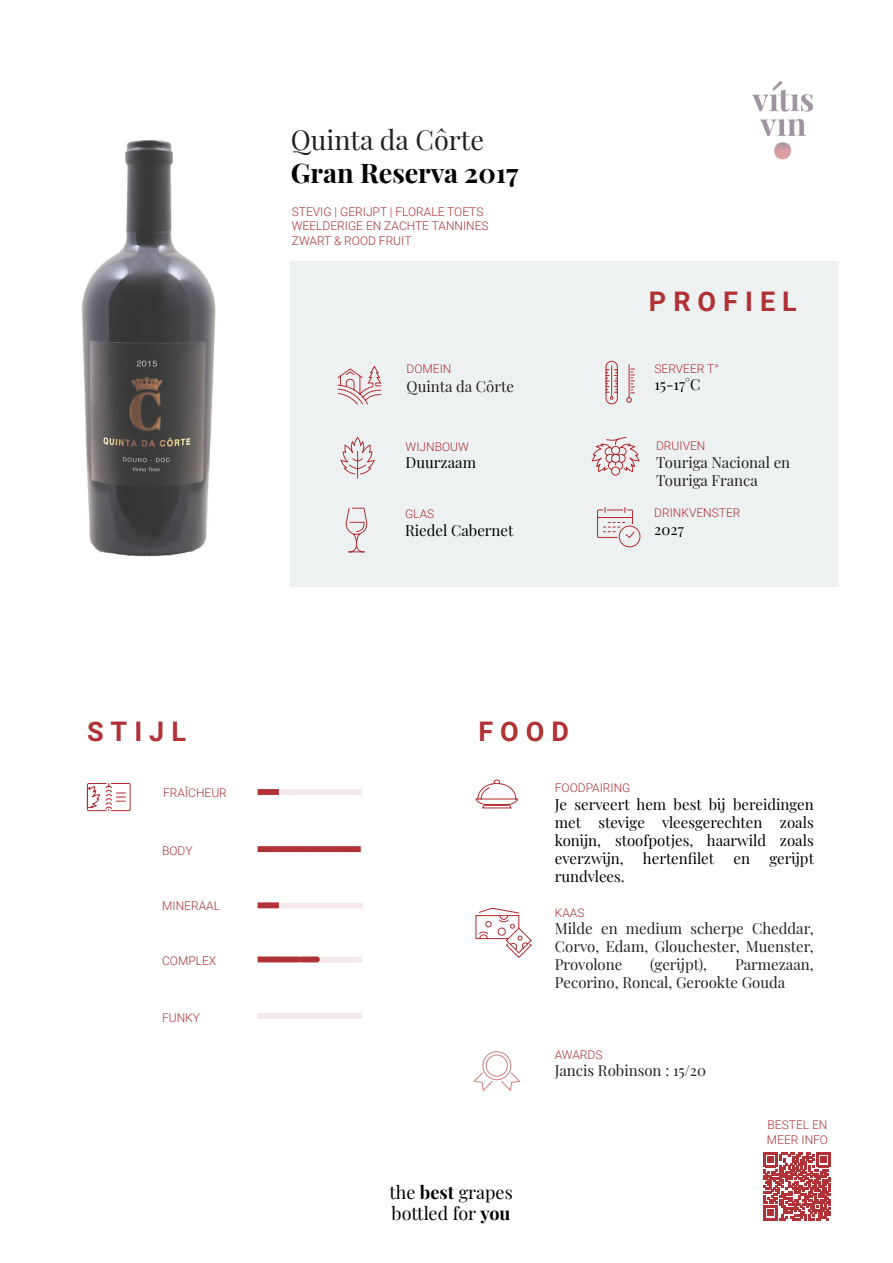
<style>
.page{position:relative;width:893px;height:1263px;background:#fff}
.page>*{position:absolute;margin:0;border:0;box-sizing:border-box;transform-origin:0 0}
.t1{font:700 27px/32.4px "Playfair Display";color:#000001}
.t2{font:700 27px "Roboto";letter-spacing:.26em;color:#b03136}
.t3{font:18px/21.6px "Playfair Display";color:#000001}
.t4{font:15px/18px "Playfair Display";color:#231f20}
.t5{font:15px/18px "Playfair Display";color:#000001;text-align:justify}
.t6{font:300 12px/14.4px "Roboto";color:#b03136}
.s1{font-weight:400;color:#231f20}
.s2{font-weight:700}
</style>
<div class="page">
<img style="left:752px;top:81px;width:61px;height:79px">
<div style="left:290px;top:261px;width:549px;height:325px;background:#edf1f2"></div>
<img style="left:81px;top:140px;width:135px;height:417px">
<svg style="left:337px;top:365px;width:45px;height:40px"></svg>
<svg style="left:340px;top:437px;width:35px;height:42px"></svg>
<svg style="left:591px;top:437px;width:49px;height:39px"></svg>
<svg style="left:605px;top:360px;width:30px;height:45px"></svg>
<svg style="left:345px;top:507px;width:23px;height:46px"></svg>
<svg style="left:597px;top:507px;width:44px;height:41px"></svg>
<div style="left:258px;top:789px;width:104px;height:6px;background:#f6e8e8"></div>
<svg style="left:86px;top:783px;width:45px;height:28px"></svg>
<div style="left:258px;top:903px;width:105px;height:5px;background:#f6e8e8"></div>
<div style="left:258px;top:1013px;width:104px;height:6px;background:#f6e8e8"></div>
<svg style="left:258px;top:957px;width:104px;height:6px"></svg>
<svg style="left:258px;top:789px;width:21px;height:6px"></svg>
<div style="left:258px;top:846px;width:104px;height:6px;background:#f6e8e8"></div>
<svg style="left:258px;top:846px;width:20px;height:6px"></svg>
<svg style="left:278px;top:846px;width:20px;height:6px"></svg>
<svg style="left:298px;top:846px;width:21px;height:6px"></svg>
<svg style="left:319px;top:846px;width:20px;height:6px"></svg>
<svg style="left:339px;top:846px;width:22px;height:6px"></svg>
<svg style="left:258px;top:902px;width:21px;height:6px"></svg>
<svg style="left:258px;top:956px;width:20px;height:6px"></svg>
<svg style="left:278px;top:956px;width:21px;height:6px"></svg>
<div style="left:298px;top:956px;width:22px;height:6px;border:2px solid #b03136;border-radius:2px"></div>
<svg style="left:475px;top:779px;width:44px;height:30px"></svg>
<svg style="left:475px;top:907px;width:57px;height:51px"></svg>
<svg style="left:473px;top:1051px;width:47px;height:40px"></svg>
<svg style="left:763px;top:1153px;width:68px;height:67px"></svg>
<p class="t1" style="left:291px;top:122px;width:229px"><span class="s1">Quinta da Côrte<br></span>Gran Reserva 2017</p>
<p class="t6" style="left:292px;top:204px;width:198px">STEVIG | GERIJPT | FLORALE TOETS<br>WEELDERIGE EN ZACHTE TANNINES<br>ZWART &amp; ROOD FRUIT</p>
<p class="t6" style="left:407px;top:361px;width:46px">DOMEIN</p>
<p class="t2" style="left:649px;top:283px;width:149px">PROFIEL</p>
<p class="t6" style="left:654px;top:361px;width:66px">SERVEER T°</p>
<p class="t4" style="left:407px;top:376px;width:109px">Quinta da Côrte</p>
<p class="t5" style="left:654px;top:375px;width:48px">15-17°C</p>
<p class="t6" style="left:406px;top:439px;width:65px">WIJNBOUW</p>
<p class="t5" style="left:406px;top:452px;width:72px">Duurzaam</p>
<p class="t6" style="left:656px;top:438px;width:51px">DRUIVEN</p>
<p class="t4" style="left:656px;top:452px;width:136px">Touriga Nacional en<br>Touriga Franca</p>
<p class="t6" style="left:405px;top:506px;width:31px">GLAS</p>
<p class="t6" style="left:654px;top:505px;width:88px">DRINKVENSTER</p>
<p class="t5" style="left:405px;top:520px;width:110px">Riedel Cabernet</p>
<p class="t2" style="left:87px;top:713px;width:100px">STIJL</p>
<p class="t2" style="left:478px;top:713px;width:92px">FOOD</p>
<p class="t5" style="left:654px;top:519px;width:31px">2027</p>
<p class="t6" style="left:163px;top:785px;width:65px">FRAÎCHEUR</p>
<p class="t6" style="left:162px;top:842px;width:32px">BODY</p>
<p class="t6" style="left:162px;top:898px;width:59px">MINERAAL</p>
<p class="t6" style="left:162px;top:953px;width:56px">COMPLEX</p>
<p class="t6" style="left:162px;top:1010px;width:39px">FUNKY</p>
<p class="t3" style="left:389px;top:1180px;width:125px">the <span class="s2">best</span> grapes bottled for <span class="s2">you</span></p>
<p class="t6" style="left:555px;top:780px;width:77px">FOODPAIRING</p>
<p class="t5" style="left:555px;top:794px;width:260px">Je serveert hem best bij bereidingen met stevige vleesgerechten zoals konijn, stoofpotjes, haarwild zoals everzwijn,</p>
<p class="t5" style="left:643px;top:848px;width:73px">hertenfilet</p>
<p class="t5" style="left:733px;top:848px;width:18px">en</p>
<p class="t5" style="left:769px;top:848px;width:46px">gerijpt</p>
<p class="t5" style="left:555px;top:866px;width:71px">rundvlees.</p>
<p class="t6" style="left:555px;top:905px;width:31px">KAAS</p>
<p class="t4" style="left:555px;top:918px;width:260px;text-align:justify">Milde en medium scherpe Cheddar, Corvo, Edam, Glouchester, Muenster, Provolone</p>
<p class="t4" style="left:650px;top:954px;width:59px">(gerijpt),</p>
<p class="t4" style="left:555px;top:954px;width:260px;text-indent:180px">Parmezaan,<br>Pecorino, Roncal, Gerookte Gouda</p>
<p class="t6" style="left:555px;top:1047px;width:49px">AWARDS</p>
<p class="t4" style="left:555px;top:1060px;width:153px">Jancis Robinson : 15/20</p>
<p class="t6" style="left:767px;top:1117px;width:63px">BESTEL EN<br>MEER INFO</p>
</div>
